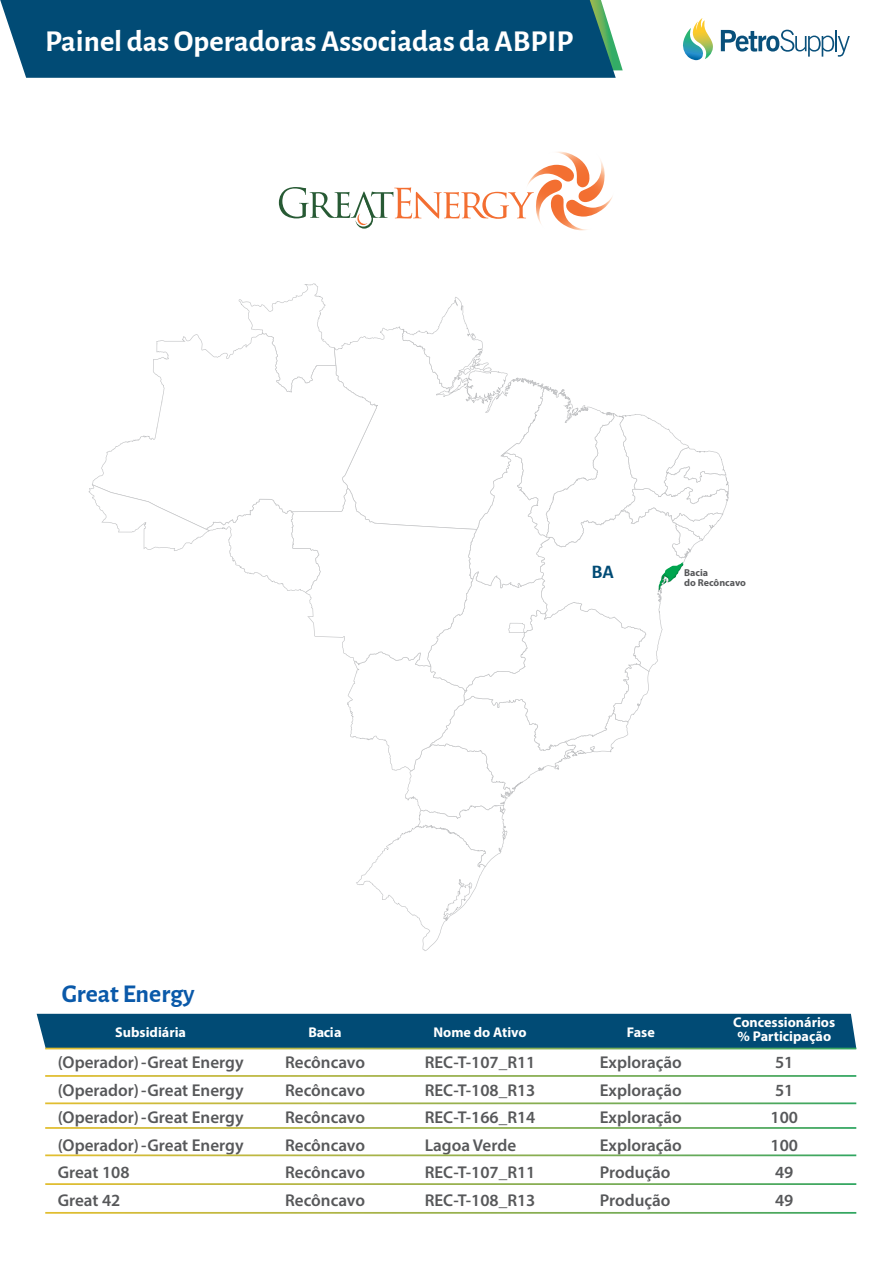
<style>
.page{position:relative;width:893px;height:1263px;background:#fff}
.page>*{position:absolute;margin:0;border:0;box-sizing:border-box;transform-origin:0 0}
.t1{font:700 30.45px "Alegreya Sans";color:#fff}
.t2{font:700 25.65px "Alegreya Sans";color:#0a59a9}
.t3{font:700 19.05px "Alegreya Sans";color:#014b75}
.t4{font:600 17.1px/27.5px "Myriad Pro";color:#57585a}
.t5{font:700 14.1px/14.1px "Myriad Pro";color:#fff}
.t6{font:700 10.05px/10.1px "Myriad Pro";color:#57585a}
</style>
<div class="page">
<svg style="left:88px;top:283px;width:641px;height:668px"></svg>
<svg style="left:45px;top:1127px;width:811px;height:2px;background:#a0b960"></svg>
<svg style="left:45px;top:1154px;width:811px;height:2px;background:#aec376"></svg>
<div style="left:37px;top:1014px;width:819px;height:35px;background:#014b75"></div>
<svg style="left:45px;top:1075px;width:811px;height:2px;background:#a0b95f"></svg>
<svg style="left:45px;top:1102px;width:811px;height:2px;background:#adc375"></svg>
<svg style="left:45px;top:1183px;width:811px;height:2px;background:#a0b960"></svg>
<svg style="left:45px;top:1212px;width:811px;height:2px;background:#a3bb63"></svg>
<svg style="left:616px;top:49px;width:7px;height:21px"></svg>
<div style="left:0;top:0;width:616px;height:78px;background:#014b75"></div>
<svg style="left:683px;top:18px;width:30px;height:42px"></svg>
<svg style="left:721px;top:30px;width:129px;height:27px"></svg>
<svg style="left:279px;top:187px;width:255px;height:42px"></svg>
<img style="left:562px;top:196px;width:25px;height:34px">
<img style="left:554px;top:151px;width:24px;height:34px">
<img style="left:536px;top:190px;width:26px;height:34px">
<img style="left:578px;top:158px;width:27px;height:34px">
<img style="left:526px;top:165px;width:50px;height:25px">
<img style="left:564px;top:192px;width:49px;height:25px">
<img style="left:658px;top:562px;width:26px;height:28px">
<h1 class="t1" style="left:45px;top:18px;width:530px">Painel das Operadoras Associadas da ABPIP</h1>
<h2 class="t2" style="left:62px;top:975px;width:134px">Great Energy</h2>
<p class="t3" style="left:591px;top:558px;width:24px">BA</p>
<p class="t6" style="left:684px;top:568px;width:63px">Bacia<br>do Recôncavo</p>
<p class="t5" style="left:115px;top:1024px;width:72px">Subsidiária</p>
<p class="t5" style="left:309px;top:1024px;width:35px">Bacia</p>
<p class="t5" style="left:433px;top:1024px;width:95px">Nome do Ativo</p>
<p class="t5" style="left:627px;top:1024px;width:29px">Fase</p>
<p class="t5" style="left:733px;top:1014px;width:103px">Concessionários % Participação</p>
<p class="t4" style="left:58px;top:1048px;width:187px">(Operador) - Great Energy (Operador) - Great Energy (Operador) - Great Energy (Operador) - Great Energy<br>Great 108<br>Great 42</p>
<p class="t4" style="left:285px;top:1048px;width:81px;text-align:justify">Recôncavo Recôncavo Recôncavo Recôncavo Recôncavo Recôncavo</p>
<p class="t4" style="left:770px;top:1048px;width:29px">51<br>51<br>100<br>100<br>49<br>49</p>
<p class="t4" style="left:425px;top:1048px;width:112px">REC-T-107_R11<br>REC-T-108_R13<br>REC-T-166_R14<br>Lagoa Verde<br>REC-T-107_R11<br>REC-T-108_R13</p>
<p class="t4" style="left:600px;top:1048px;width:84px">Exploração<br>Exploração<br>Exploração<br>Exploração<br>Produção<br>Produção</p>
</div>
